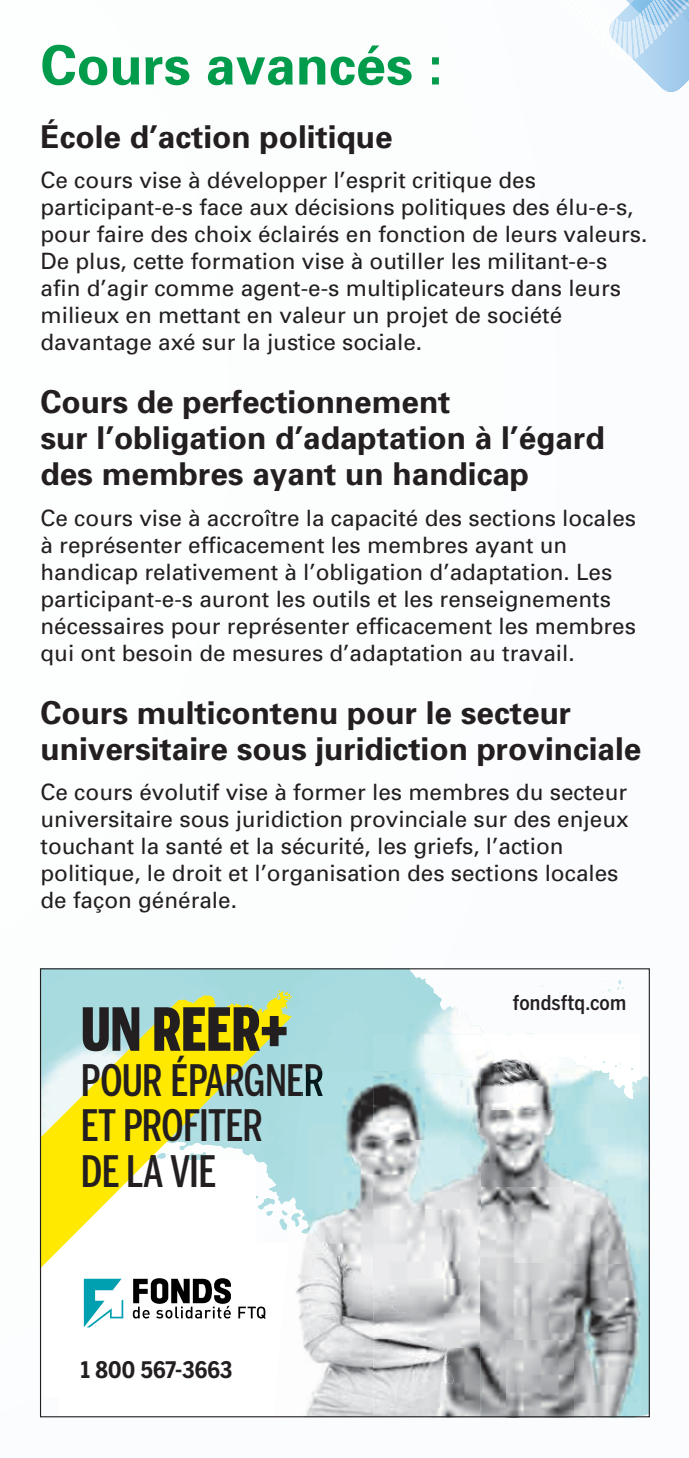
<style>
.page{position:relative;width:689px;height:1458px;background:#fff}
.page>*{position:absolute;margin:0;border:0;box-sizing:border-box;transform-origin:0 0}
.t1{font:900 58.95px "Benton Sans Comp";letter-spacing:-.005em;color:#231f20}
.t2{font:700 54px "Univers";color:#009b4b}
.t3{font:500 42.98px/45.2px "Benton Sans Comp";letter-spacing:-.015em;color:#231f20}
.t4{font:700 31.5px/36px "Univers";color:#231f20}
.t5{font:700 22.72px "Benton Sans Cond";letter-spacing:.01em;color:#231f20}
.t6{font:22.5px/27px "Univers";color:#231f20}
.t7{font:500 20.47px "Benton Sans Cond";letter-spacing:.01em;color:#231f20}
</style>
<div class="page">
<img style="left:616px;top:5px;width:39px;height:77px">
<img style="left:629px;top:0;width:23px;height:21px">
<img style="left:635px;top:16px;width:8px;height:39px">
<img style="left:615px;top:18px;width:3px;height:24px">
<img style="left:611px;top:19px;width:4px;height:22px">
<img style="left:609px;top:19px;width:5px;height:18px">
<img style="left:628px;top:21px;width:4px;height:28px">
<svg style="left:622px;top:49px;width:10px;height:12px"></svg>
<img style="left:622px;top:22px;width:4px;height:31px">
<img style="left:616px;top:44px;width:4px;height:16px">
<img style="left:617px;top:21px;width:5px;height:26px">
<img style="left:632px;top:19px;width:6px;height:40px">
<img style="left:650px;top:2px;width:5px;height:3px">
<img style="left:648px;top:26px;width:5px;height:19px">
<img style="left:639px;top:21px;width:9px;height:28px">
<svg style="left:639px;top:10px;width:6px;height:11px"></svg>
<img style="left:649px;top:26px;width:6px;height:14px">
<img style="left:645px;top:7px;width:2px;height:18px">
<svg style="left:655px;top:0;width:34px;height:92px;background:#a8ceec"></svg>
<img style="left:647px;top:5px;width:11px;height:21px">
<svg style="left:40px;top:970px;width:609px;height:448px"></svg>
<img style="left:42px;top:970px;width:10px;height:21px">
<div style="left:40px;top:1174px;width:124px;height:223px;background:#fff"></div>
<div style="left:59px;top:1286px;width:225px;height:131px;background:#fff"></div>
<div style="left:125px;top:1161px;width:130px;height:154px;background:#fff"></div>
<div style="left:171px;top:1244px;width:131px;height:154px;background:#fff"></div>
<img style="left:507px;top:1085px;width:25px;height:15px">
<img style="left:373px;top:1034px;width:134px;height:77px">
<img style="left:507px;top:1034px;width:50px;height:51px">
<img style="left:480px;top:1111px;width:93px;height:230px">
<img style="left:573px;top:1111px;width:67px;height:304px">
<img style="left:480px;top:1341px;width:93px;height:74px">
<svg style="left:42px;top:991px;width:250px;height:276px"></svg>
<svg style="left:277px;top:990px;width:3px;height:5px"></svg>
<svg style="left:287px;top:991px;width:7px;height:4px"></svg>
<svg style="left:84px;top:1279px;width:39px;height:49px"></svg>
<svg style="left:133px;top:1278px;width:133px;height:41px"></svg>
<img style="left:284px;top:1198px;width:89px;height:217px">
<img style="left:291px;top:1071px;width:189px;height:208px">
<img style="left:275px;top:1244px;width:27px;height:154px">
<img style="left:373px;top:1278px;width:80px;height:137px">
<img style="left:373px;top:1278px;width:75px;height:88px">
<img style="left:375px;top:1279px;width:105px;height:69px">
<img style="left:430px;top:1348px;width:50px;height:67px">
<img style="left:322px;top:1071px;width:2px;height:25px">
<img style="left:301px;top:1071px;width:21px;height:25px">
<h2 class="t2" style="left:40px;top:46px;width:404px">Cours avancés :</h2>
<h3 class="t4" style="left:40px;top:121px;width:353px">École d’action politique</h3>
<p class="t6" style="left:40px;top:169px;width:608px">Ce cours vise à développer l’esprit critique des participant-e-s face aux décisions politiques des élu-e-s, pour faire des choix éclairés en fonction de leurs valeurs.<br>De plus, cette formation vise à outiller les militant-e-s afin d’agir comme agent-e-s multiplicateurs dans leurs milieux en mettant en valeur un projet de société davantage axé sur la justice sociale.</p>
<h3 class="t4" style="left:40px;top:387px;width:565px">Cours de perfectionnement<br>sur l’obligation d’adaptation à l’égard des membres ayant un handicap</h3>
<p class="t6" style="left:40px;top:506px;width:597px">Ce cours vise à accroître la capacité des sections locales à représenter efficacement les membres ayant un handicap relativement à l’obligation d’adaptation. Les participant-e-s auront les outils et les renseignements nécessaires pour représenter efficacement les membres qui ont besoin de mesures d’adaptation au travail.</p>
<h3 class="t4" style="left:40px;top:697px;width:602px">Cours multicontenu pour le secteur universitaire sous juridiction provinciale</h3>
<p class="t6" style="left:40px;top:781px;width:589px">Ce cours évolutif vise à former les membres du secteur universitaire sous juridiction provinciale sur des enjeux touchant la santé et la sécurité, les griefs, l’action politique, le droit et l’organisation des sections locales de façon générale.</p>
<h1 class="t1" style="left:81px;top:996px;width:209px">UN REER+</h1>
<h3 class="t3" style="left:81px;top:1059px;width:245px">POUR ÉPARGNER<br>ET PROFITER<br>DE LA VIE</h3>
<p class="t5" style="left:81px;top:1357px;width:153px">1 800 567-3663</p>
<p class="t7" style="left:513px;top:991px;width:115px">fondsftq.com</p>
</div>
